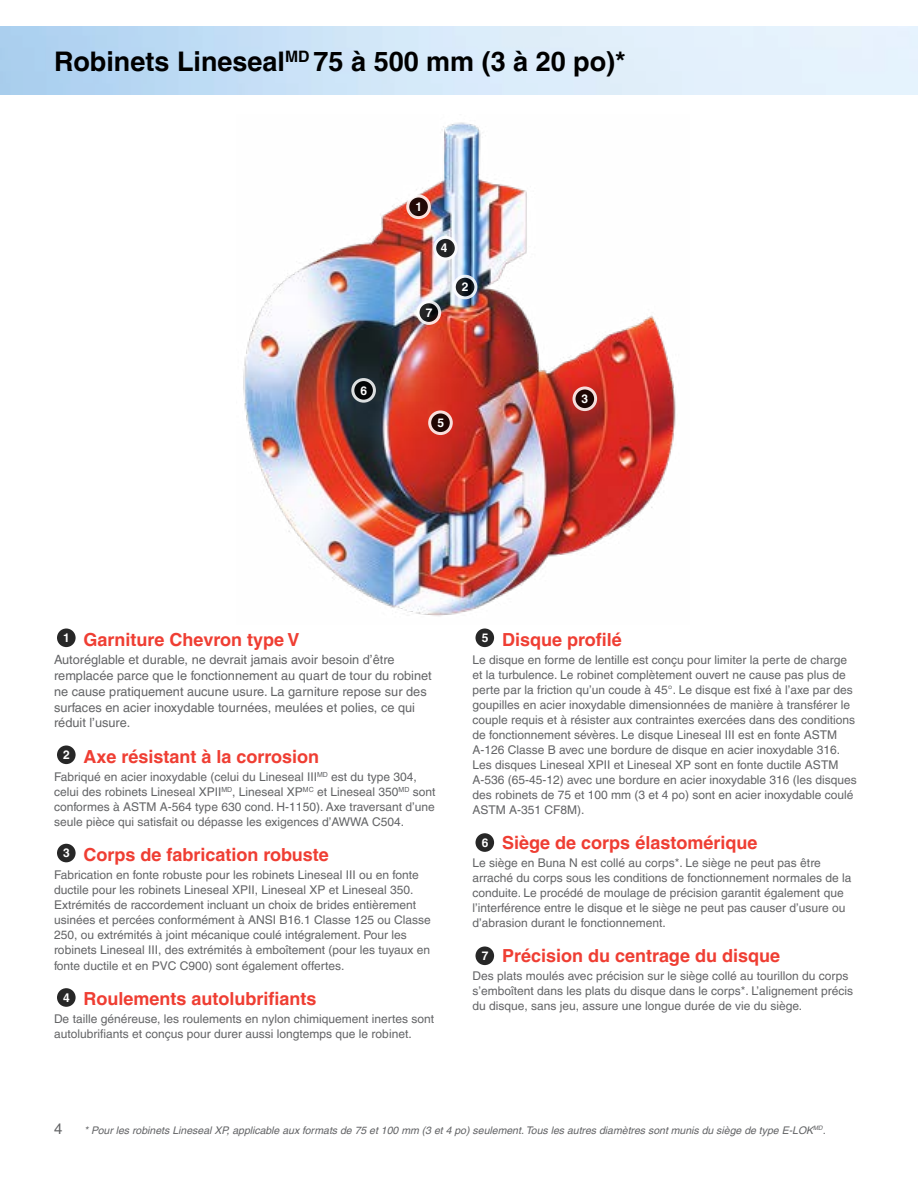
<style>
.page{position:relative;width:918px;height:1188px;background:#fff}
.page>*{position:absolute;margin:0;border:0;box-sizing:border-box;transform-origin:0 0}
.t1{font:700 27px "Helvetica LT Pro";color:#000}
.t2{font:700 18px "Helvetica LT Pro";color:#ef3e33}
.t3{font:15px "Helvetica LT Pro";color:#636466}
.t4{font:12.75px/15.8px "Helvetica LT Pro";color:#636466}
.t5{font:12px/15px "Helvetica LT Pro";color:#636466}
.t6{font:700 12px "Helvetica LT Pro";color:#fff}
.t7{font:italic 10.5px "Helvetica LT Pro";color:#636466}
.s1{font-size:12px;color:#fff}
</style>
<div class="page">
<img style="left:243px;top:122px;width:433px;height:494px">
<svg style="left:56px;top:627px;width:21px;height:22px"></svg>
<div style="left:54px;top:625px;width:25px;height:25px;border:3px solid #fff;border-radius:50%"></div>
<svg style="left:56px;top:744px;width:21px;height:22px"></svg>
<div style="left:54px;top:742px;width:25px;height:25px;border:3px solid #fff;border-radius:50%"></div>
<svg style="left:56px;top:842px;width:21px;height:22px"></svg>
<div style="left:54px;top:841px;width:25px;height:24px;border:3px solid #fff;border-radius:50%"></div>
<svg style="left:56px;top:987px;width:21px;height:21px"></svg>
<div style="left:54px;top:985px;width:25px;height:25px;border:3px solid #fff;border-radius:50%"></div>
<svg style="left:408px;top:196px;width:21px;height:22px"></svg>
<div style="left:406px;top:195px;width:25px;height:24px;border:3px solid #fff;border-radius:50%"></div>
<svg style="left:454px;top:276px;width:22px;height:22px"></svg>
<div style="left:453px;top:275px;width:24px;height:24px;border:3px solid #fff;border-radius:50%"></div>
<svg style="left:574px;top:388px;width:22px;height:22px"></svg>
<div style="left:573px;top:386px;width:24px;height:25px;border:3px solid #fff;border-radius:50%"></div>
<svg style="left:435px;top:237px;width:21px;height:22px"></svg>
<div style="left:433px;top:236px;width:25px;height:24px;border:3px solid #fff;border-radius:50%"></div>
<svg style="left:430px;top:412px;width:21px;height:22px"></svg>
<div style="left:428px;top:410px;width:25px;height:25px;border:3px solid #fff;border-radius:50%"></div>
<svg style="left:353px;top:380px;width:21px;height:21px"></svg>
<div style="left:351px;top:378px;width:25px;height:25px;border:3px solid #fff;border-radius:50%"></div>
<svg style="left:418px;top:302px;width:22px;height:21px"></svg>
<div style="left:417px;top:300px;width:24px;height:25px;border:3px solid #fff;border-radius:50%"></div>
<svg style="left:474px;top:627px;width:22px;height:22px"></svg>
<div style="left:473px;top:625px;width:24px;height:25px;border:3px solid #fff;border-radius:50%"></div>
<svg style="left:474px;top:832px;width:22px;height:21px"></svg>
<div style="left:473px;top:830px;width:24px;height:25px;border:3px solid #fff;border-radius:50%"></div>
<svg style="left:474px;top:945px;width:22px;height:22px"></svg>
<div style="left:473px;top:943px;width:24px;height:25px;border:3px solid #fff;border-radius:50%"></div>
<h1 class="t1" style="left:54px;top:45px;width:573px">Robinets Lineseal<sup>MD</sup> 75 à 500 mm (3 à 20 po)*</h1>
<p class="t6" style="left:361px;top:383px;width:8px">6</p>
<p class="t6" style="left:415px;top:200px;width:8px">1</p>
<p class="t6" style="left:441px;top:241px;width:8px">4</p>
<p class="t6" style="left:426px;top:305px;width:8px">7</p>
<p class="t6" style="left:462px;top:280px;width:8px">2</p>
<p class="t6" style="left:437px;top:416px;width:8px">5</p>
<p class="t6" style="left:581px;top:392px;width:8px">3</p>
<h2 class="t2" style="left:63px;top:628px;width:238px"><sup>1</sup> Garniture Chevron type V</h2>
<p class="t4" style="left:54px;top:652px;width:379px">Autoréglable et durable, ne devrait jamais avoir besoin d’être remplacée parce que le fonctionnement au quart de tour du robinet ne cause pratiquement aucune usure. La garniture repose sur des surfaces en acier inoxydable tournées, meulées et polies, ce qui réduit l’usure.</p>
<h2 class="t2" style="left:63px;top:745px;width:257px"><sup>2</sup> Axe résistant à la corrosion</h2>
<p class="t5" style="left:54px;top:769px;width:383px">Fabriqué en acier inoxydable (celui du Lineseal III<sup>MD</sup> est du type 304, celui des robinets Lineseal XPII<sup>MD</sup>, Lineseal XP<sup>MC</sup> et Lineseal 350<sup>MD</sup> sont conformes à ASTM A-564 type 630 cond. H-1150). Axe traversant d’une seule pièce qui satisfait ou dépasse les exigences d’AWWA C504.</p>
<h2 class="t2" style="left:63px;top:844px;width:267px"><sup>3</sup> Corps de fabrication robuste</h2>
<p class="t5" style="left:54px;top:867px;width:378px">Fabrication en fonte robuste pour les robinets Lineseal III ou en fonte ductile pour les robinets Lineseal XPII, Lineseal XP et Lineseal 350.<br>Extrémités de raccordement incluant un choix de brides entièrement usinées et percées conformément à ANSI B16.1 Classe 125 ou Classe 250, ou extrémités à joint mécanique coulé intégralement. Pour les robinets Lineseal III, des extrémités à emboîtement (pour les tuyaux en</p>
<p class="t5" style="left:54px;top:958px;width:292px">fonte ductile et en PVC C900) sont également offertes.</p>
<h2 class="t2" style="left:63px;top:988px;width:255px"><sup>4</sup> Roulements autolubrifiants</h2>
<p class="t5" style="left:54px;top:1012px;width:382px">De taille généreuse, les roulements en nylon chimiquement inertes sont autolubrifiants et conçus pour durer aussi longtemps que le robinet.</p>
<h2 class="t2" style="left:482px;top:628px;width:142px"><sup>5</sup> Disque profilé</h2>
<p class="t5" style="left:472px;top:652px;width:386px">Le disque en forme de lentille est conçu pour limiter la perte de charge et la turbulence. Le robinet complètement ouvert ne cause pas plus de perte par la friction qu’un coude à 45°. Le disque est fixé à l’axe par des goupilles en acier inoxydable dimensionnées de manière à transférer le couple requis et à résister aux contraintes exercées dans des conditions de fonctionnement sévères. Le disque Lineseal III est en fonte ASTM A-126 Classe B avec une bordure de disque en acier inoxydable 316.<br>Les disques Lineseal XPII et Lineseal XP sont en fonte ductile ASTM A-536 (65-45-12) avec une bordure en acier inoxydable 316 (les disques des robinets de 75 et 100 mm (3 et 4 po) sont en acier inoxydable coulé ASTM A-351 CF8M).</p>
<h2 class="t2" style="left:482px;top:832px;width:277px"><span class="s1">6</span> Siège de corps élastomérique</h2>
<p class="t5" style="left:472px;top:855px;width:381px">Le siège en Buna N est collé au corps*. Le siège ne peut pas être arraché du corps sous les conditions de fonctionnement normales de la conduite. Le procédé de moulage de précision garantit également que l’interférence entre le disque et le siège ne peut pas causer d’usure ou d’abrasion durant le fonctionnement.</p>
<h2 class="t2" style="left:482px;top:945px;width:300px"><span class="s1">7</span> Précision du centrage du disque</h2>
<p class="t5" style="left:472px;top:968px;width:382px">Des plats moulés avec précision sur le siège collé au tourillon du corps s’emboîtent dans les plats du disque dans le corps*. L’alignement précis du disque, sans jeu, assure une longue durée de vie du siège.</p>
<p class="t3" style="left:54px;top:1120px;width:10px">4</p>
<p class="t7" style="left:84px;top:1124px;width:743px">* Pour les robinets Lineseal XP, applicable aux formats de 75 et 100 mm (3 et 4 po) seulement. Tous les autres diamètres sont munis du siège de type E-LOK<sup>MD</sup>.</p>
</div>
